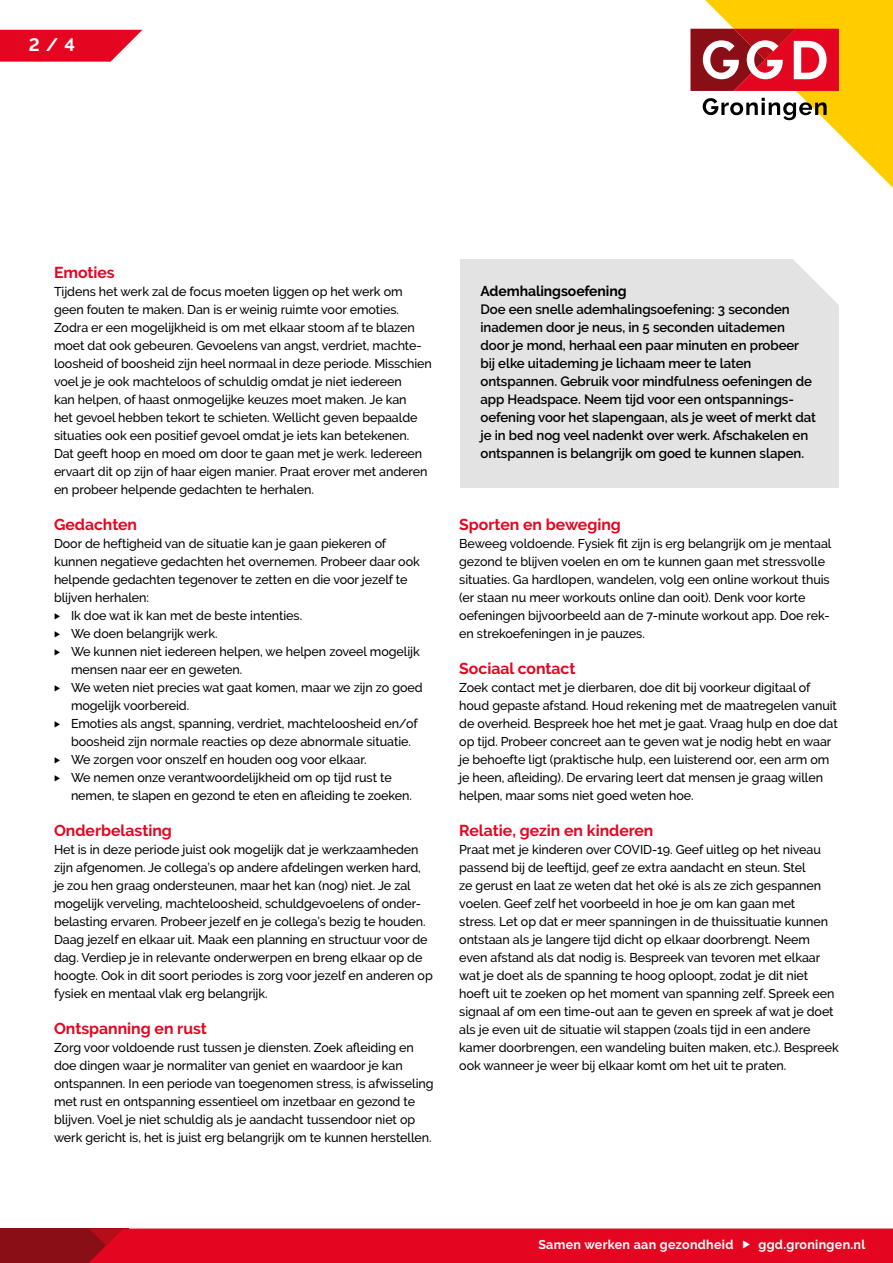
<style>
.page{position:relative;width:893px;height:1263px;background:#fff}
.page>*{position:absolute;margin:0;border:0;box-sizing:border-box;transform-origin:0 0}
.t1{font:700 18px "Raleway";color:#fff}
.t2{font:700 15.75px "Raleway";color:#e40521}
.t3{font:700 14.25px "Raleway";letter-spacing:-.005em;color:#000}
.t4{font:600 13.5px/18px "Raleway";letter-spacing:-.005em;color:#000}
.t5{font:500 12.75px/18px "Raleway";letter-spacing:-.005em;color:#000}
.t6{font:700 12.75px "Raleway";letter-spacing:.025em;color:#fff}
</style>
<div class="page">
<div style="left:461px;top:259px;width:378px;height:229px;background:#e3e3e3"></div>
<svg style="left:793px;top:259px;width:46px;height:46px"></svg>
<div style="left:0;top:1228px;width:129px;height:35px;background:#8a0e16"></div>
<svg style="left:0;top:30px;width:142px;height:32px;background:#e7223b"></svg>
<svg style="left:690px;top:0;width:203px;height:188px"></svg>
<svg style="left:703px;top:98px;width:124px;height:22px"></svg>
<svg style="left:690px;top:29px;width:149px;height:62px"></svg>
<div style="left:89px;top:1228px;width:804px;height:35px;background:#e40521"></div>
<h1 class="t1" style="left:29px;top:35px;width:48px">2/4</h1>
<p class="t2" style="left:54px;top:263px;width:62px">Emoties</p>
<p class="t5" style="left:54px;top:282px;width:379px">Tijdens het werk zal de focus moeten liggen op het werk om geen fouten te maken. Dan is er weinig ruimte voor emoties.<br>Zodra er een mogelijkheid is om met elkaar stoom af te blazen moet dat ook gebeuren. Gevoelens van angst, verdriet, machte&shy;loosheid of boosheid zijn heel normaal in deze periode. Misschien voel je je ook machteloos of schuldig omdat je niet iedereen<br>kan helpen, of haast onmogelijke keuzes moet maken. Je kan<br>het gevoel hebben tekort te schieten. Wellicht geven bepaalde situaties ook een positief gevoel omdat je iets kan betekenen.<br>Dat geeft hoop en moed om door te gaan met je werk. Iedereen ervaart dit op zijn of haar eigen manier. Praat erover met anderen en probeer helpende gedachten te herhalen.</p>
<p class="t2" style="left:54px;top:515px;width:85px">Gedachten</p>
<p class="t5" style="left:54px;top:534px;width:334px">Door de heftigheid van de situatie kan je gaan piekeren of</p>
<p class="t5" style="left:54px;top:552px;width:367px">kunnen negatieve gedachten het overnemen. Probeer daar ook</p>
<p class="t5" style="left:54px;top:570px;width:355px">helpende gedachten tegenover te zetten en die voor jezelf te</p>
<p class="t5" style="left:54px;top:588px;width:97px">blijven herhalen:</p>
<p class="t5" style="left:71px;top:606px;width:233px">Ik doe wat ik kan met de beste intenties.</p>
<p class="t5" style="left:71px;top:624px;width:148px">We doen belangrijk werk.</p>
<p class="t5" style="left:71px;top:642px;width:350px">We kunnen niet iedereen helpen, we helpen zoveel mogelijk</p>
<p class="t5" style="left:71px;top:660px;width:173px">mensen naar eer en geweten.</p>
<p class="t5" style="left:71px;top:678px;width:353px">We weten niet precies wat gaat komen, maar we zijn zo goed</p>
<p class="t5" style="left:71px;top:696px;width:120px">mogelijk voorbereid.</p>
<p class="t5" style="left:71px;top:714px;width:348px">Emoties als angst, spanning, verdriet, machteloosheid en/of</p>
<p class="t5" style="left:71px;top:732px;width:342px">boosheid zijn normale reacties op deze abnormale situatie.</p>
<p class="t5" style="left:71px;top:750px;width:297px">We zorgen voor onszelf en houden oog voor elkaar.</p>
<p class="t5" style="left:71px;top:768px;width:322px">We nemen onze verantwoordelijkheid om op tijd rust te</p>
<p class="t5" style="left:71px;top:786px;width:343px">nemen, te slapen en gezond te eten en afleiding te zoeken.</p>
<p class="t2" style="left:54px;top:821px;width:119px">Onderbelasting</p>
<p class="t5" style="left:54px;top:840px;width:380px">Het is in deze periode juist ook mogelijk dat je werkzaamheden zijn afgenomen. Je collega’s op andere afdelingen werken hard, je zou hen graag ondersteunen, maar het kan (nog) niet. Je zal mogelijk verveling, machteloosheid, schuldgevoelens of onder&shy;belasting ervaren. Probeer jezelf en je collega’s bezig te houden.<br>Daag jezelf en elkaar uit. Maak een planning en structuur voor de dag. Verdiep je in relevante onderwerpen en breng elkaar op de hoogte. Ook in dit soort periodes is zorg voor jezelf en anderen op fysiek en mentaal vlak erg belangrijk.</p>
<p class="t2" style="left:54px;top:1019px;width:154px">Ontspanning en rust</p>
<p class="t5" style="left:54px;top:1038px;width:381px">Zorg voor voldoende rust tussen je diensten. Zoek afleiding en doe dingen waar je normaliter van geniet en waardoor je kan ontspannen. In een periode van toegenomen stress, is afwisseling met rust en ontspanning essentieel om inzetbaar en gezond te blijven. Voel je niet schuldig als je aandacht tussendoor niet op werk gericht is, het is juist erg belangrijk om te kunnen herstellen.</p>
<p class="t3" style="left:480px;top:282px;width:148px">Ademhalingsoefening</p>
<p class="t4" style="left:480px;top:300px;width:337px">Doe een snelle ademhalingsoefening: 3 seconden inademen door je neus, in 5 seconden uitademen door je mond, herhaal een paar minuten en probeer bij elke uitademing je lichaam meer te laten ontspannen. Gebruik voor mindfulness oefeningen de app Headspace. Neem tijd voor een ontspannings&shy;oefening voor het slapengaan, als je weet of merkt dat je in bed nog veel nadenkt over werk. Afschakelen en ontspannen is belangrijk om goed te kunnen slapen.</p>
<p class="t2" style="left:459px;top:515px;width:163px">Sporten en beweging</p>
<p class="t5" style="left:459px;top:534px;width:374px">Beweeg voldoende. Fysiek fit zijn is erg belangrijk om je mentaal gezond te blijven voelen en om te kunnen gaan met stressvolle situaties. Ga hardlopen, wandelen, volg een online workout thuis (er staan nu meer workouts online dan ooit). Denk voor korte oefeningen bijvoorbeeld aan de 7-minute workout app. Doe rek&shy;en strekoefeningen in je pauzes.</p>
<p class="t2" style="left:459px;top:659px;width:118px">Sociaal contact</p>
<p class="t5" style="left:459px;top:678px;width:380px">Zoek contact met je dierbaren, doe dit bij voorkeur digitaal of houd gepaste afstand. Houd rekening met de maatregelen vanuit de overheid. Bespreek hoe het met je gaat. Vraag hulp en doe dat op tijd. Probeer concreet aan te geven wat je nodig hebt en waar je behoefte ligt (praktische hulp, een luisterend oor, een arm om je heen, afleiding). De ervaring leert dat mensen je graag willen helpen, maar soms niet goed weten hoe.</p>
<p class="t2" style="left:459px;top:821px;width:196px">Relatie, gezin en kinderen</p>
<p class="t5" style="left:459px;top:840px;width:381px">Praat met je kinderen over COVID-19. Geef uitleg op het niveau passend bij de leeftijd, geef ze extra aandacht en steun. Stel<br>ze gerust en laat ze weten dat het oké is als ze zich gespannen voelen. Geef zelf het voorbeeld in hoe je om kan gaan met<br>stress. Let op dat er meer spanningen in de thuissituatie kunnen ontstaan als je langere tijd dicht op elkaar doorbrengt. Neem even afstand als dat nodig is. Bespreek van tevoren met elkaar wat je doet als de spanning te hoog oploopt, zodat je dit niet hoeft uit te zoeken op het moment van spanning zelf. Spreek een signaal af om een time-out aan te geven en spreek af wat je doet als je even uit de situatie wil stappen (zoals tijd in een andere kamer doorbrengen, een wandeling buiten maken, etc.). Bespreek ook wanneer je weer bij elkaar komt om het uit te praten.</p>
<p class="t6" style="left:538px;top:1238px;width:197px">Samen werken aan gezondheid</p>
<p class="t6" style="left:758px;top:1238px;width:108px">ggd.groningen.nl</p>
</div>
